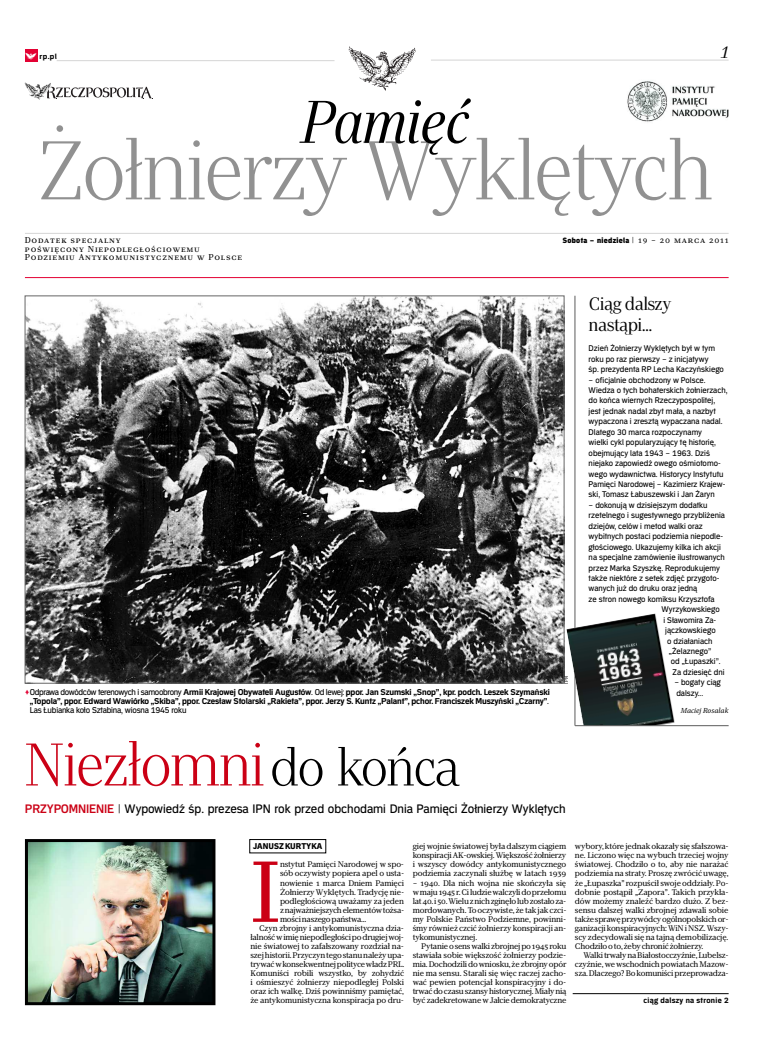
<style>
.page{position:relative;width:774px;height:1046px;background:#fff}
.page>*{position:absolute;margin:0;border:0;box-sizing:border-box;transform-origin:0 0}
.t1{font:86.2px "Erepublic Body Serif";color:#cb0015}
.t2{font:300 83px "Erepublic Serif Display";color:#919191}
.t3{font:300 60px "Erepublic Serif Display";color:#cb0015}
.t4{font:italic 60px "Erepublic Serif Display";color:#000}
.t5{font:18px/21px "Erepublic Serif Display";color:#000}
.t6{font:italic 17px "Erepublic Serif";color:#000}
.t7{font:13px "Erepublic Sans";letter-spacing:-.005em;color:#000}
.t8{font:700 9px/9.1px "Erepublic Sans";letter-spacing:-.01em;color:#000;text-align:justify}
.t9{font:800 8.8px "Erepublic Sans";color:#000}
.t10{font:8.7px/10.4px "Erepublic Sans";color:#000}
.t11{font:8.5px/8.5px "Erepublic Body Serif Caps";letter-spacing:.09em;color:#000}
.t12{font:700 8.2px "Erepublic Sans";letter-spacing:.035em;color:#000}
.t13{font:8.1px/9.1px "Erepublic Body Serif";letter-spacing:-.02em;color:#000;text-align:justify}
.t14{font:8px "Erepublic Sans Poster";letter-spacing:.04em;color:#000}
.t15{font:700 8px "Erepublic Sans";color:#000;scale:1.07 1}
.t16{font:italic 7.2px "Erepublic Body Serif";letter-spacing:-.01em;color:#000}
.t17{font:4.4px "Erepublic Slab";color:#000}
.s1{font-family:"Erepublic Body Serif Caps";font-weight:400;font-size:9px;color:#fff}
.s2{font-family:"Erepublic Body Serif Caps";font-size:8.5px}
.s3{color:#e30133}
.s4{font-weight:400}
.s5{font-size:52px;color:#000}
.s6{font-weight:600;color:#cb0015}
</style>
<div class="page">
<svg style="left:25px;top:82px;width:127px;height:18px"></svg>
<hr style="left:57px;top:60px;width:277px;height:1px;background:#d5d5d5">
<hr style="left:431px;top:60px;width:298px;height:1px;background:#d5d5d5">
<svg style="left:349px;top:46px;width:66px;height:45px"></svg>
<hr style="left:573px;top:993px;width:156px;height:1px;background:#000">
<div style="left:25px;top:50px;width:12px;height:12px;background:#e30133"></div>
<img style="left:627px;top:81px;width:102px;height:41px">
<hr style="left:25px;top:277px;width:704px;height:1px;background:#e30133">
<hr style="left:25px;top:233px;width:704px;height:1px;background:#d5d5d5">
<hr style="left:575px;top:296px;width:1px;height:430px;background:#5c5c5c">
<img style="left:29px;top:843px;width:182px;height:158px">
<div style="left:25px;top:839px;width:190px;height:166px;border:3px solid #000"></div>
<div style="left:249px;top:839px;width:77px;height:14px;border:1px solid #000"></div>
<img style="left:27px;top:298px;width:535px;height:383px">
<img style="left:566px;top:613px;width:109px;height:113px">
<hr style="left:575px;top:725px;width:154px;height:1px;background:#5c5c5c">
<p class="t15" style="left:26px;top:53px;width:31px"><span class="s1">◊</span> rp.pl</p>
<h3 class="t6" style="left:720px;top:47px;width:11px">1</h3>
<h3 class="t4" style="left:302px;top:101px;width:169px">Pamięć</h3>
<h2 class="t2" style="left:38px;top:141px;width:676px">Żołnierzy Wyklętych</h2>
<p class="t11" style="left:25px;top:236px;width:219px">Dodatek specjalny<br>poświęcony Niepodległościowemu<br>Podziemiu Antykomunistycznemu w Polsce</p>
<p class="t14" style="left:563px;top:238px;width:167px">Sobota – niedziela <span class="s2">| 19 – 20 marca 2011</span></p>
<p class="t8" style="left:30px;top:688px;width:522px;text-indent:-5px"><span class="s3">≥</span><span class="s4">Odprawa dowódców terenowych i samoobrony</span> Armii Krajowej Obywateli Augustów<span class="s4">. Od lewej:</span> ppor. Jan Szumski „Snop”, kpr. podch. Leszek Szymański „Topola”, ppor. Edward Wawiórko „Skiba”, ppor. Czesław Stolarski „Rakieta”, ppor. Jerzy S. Kuntz „Palant”, pchor. Franciszek Muszyński „Czarny”<span class="s4">.<br>Las Łubianka koło Sztabina, wiosna 1945 roku</span></p>
<h3 class="t3" style="left:25px;top:744px;width:436px">Niezłomni<span class="s5">do końca</span></h3>
<p class="t17" style="left:565px;top:683px;width:9px;rotate:-90deg">IPN</p>
<h3 class="t5" style="left:589px;top:295px;width:84px">Ciąg dalszy nastąpi...</h3>
<p class="t10" style="left:589px;top:344px;width:137px">Dzień Żołnierzy Wyklętych był w tym roku po raz pierwszy – z inicjatywy<br>śp. prezydenta RP Lecha Kaczyńskiego</p>
<p class="t10" style="left:589px;top:375px;width:140px">– oficjalnie obchodzony w Polsce.<br>Wiedza o tych bohaterskich żołnierzach, do końca wiernych Rzeczypospolitej, jest jednak nadal zbyt mała, a nazbyt wypaczona i zresztą wypaczana nadal.<br>Dlatego 30 marca rozpoczynamy<br>wielki cykl popularyzujący tę historię, obejmujący lata 1943 – 1963. Dziś niejako zapowiedź owego ośmiotomo&shy;wego wydawnictwa. Historycy Instytutu Pamięci Narodowej – Kazimierz Krajew&shy;ski, Tomasz Łabuszewski i Jan Żaryn</p>
<p class="t10" style="left:589px;top:500px;width:120px">– dokonują w dzisiejszym dodatku</p>
<p class="t10" style="left:589px;top:511px;width:138px">rzetelnego i sugestywnego przybliżenia</p>
<p class="t10" style="left:589px;top:521px;width:116px">dziejów, celów i metod walki oraz</p>
<p class="t10" style="left:589px;top:532px;width:136px">wybitnych postaci podziemia niepodle-</p>
<p class="t10" style="left:589px;top:542px;width:134px">głościowego. Ukazujemy kilka ich akcji</p>
<p class="t10" style="left:589px;top:553px;width:138px">na specjalne zamówienie ilustrowanych</p>
<p class="t10" style="left:589px;top:563px;width:133px">przez Marka Szyszkę. Reprodukujemy</p>
<p class="t10" style="left:589px;top:574px;width:132px">także niektóre z setek zdjęć przygoto-</p>
<p class="t10" style="left:589px;top:584px;width:110px">wanych już do druku oraz jedną</p>
<p class="t10" style="left:589px;top:594px;width:128px">ze stron nowego komiksu Krzysztofa</p>
<p class="t10" style="left:661px;top:605px;width:60px">Wyrzykowskiego</p>
<p class="t10" style="left:663px;top:615px;width:54px">i Sławomira Za-</p>
<p class="t10" style="left:665px;top:626px;width:52px">jączkowskiego</p>
<p class="t10" style="left:667px;top:636px;width:47px">o działaniach</p>
<p class="t10" style="left:669px;top:647px;width:44px">„Żelaznego”</p>
<p class="t10" style="left:671px;top:657px;width:51px">od „Łupaszki”.</p>
<p class="t10" style="left:673px;top:668px;width:53px">Za dziesięć dni</p>
<p class="t10" style="left:674px;top:678px;width:48px">– bogaty ciąg dalszy...</p>
<p class="t16" style="left:681px;top:708px;width:49px">Maciej Rosalak</p>
<h3 class="t7" style="left:25px;top:804px;width:542px"><span class="s6">PRZYPOMNIENIE</span> | Wypowiedź śp. prezesa IPN rok przed obchodami Dnia Pamięci Żołnierzy Wyklętych</h3>
<p class="t9" style="left:253px;top:843px;width:71px">JANUSZ KURTYKA</p>
<h1 class="t1" style="left:250px;top:862px;width:32px">I</h1>
<p class="t13" style="left:280px;top:861px;width:126px">nstytut Pamięci Narodowej w spo-</p>
<p class="t13" style="left:413px;top:843px;width:155px">giej wojnie światowej była dalszym ciągiem konspiracji AK-owskiej. Większość żołnierzy i wszyscy dowódcy antykomunistycznego podziemia zaczynali służbę w latach 1939</p>
<p class="t13" style="left:413px;top:879px;width:155px">– 1940. Dla nich wojna nie skończyła się wmaju1945 r. Ci ludzie walczyli doprzełomu lat40. i50. Wielu znich zginęło lub zostało za&shy;mordowanych. To oczywiste, że tak jak czci&shy;my Polskie Państwo Podziemne, powinni&shy;śmy również czcić żołnierzy konspiracji an&shy;tykomunistycznej.</p>
<p class="t13" style="left:413px;top:943px;width:155px;text-indent:9px">Pytanie o sens walki zbrojnej po 1945 roku stawiała sobie większość żołnierzy podzie&shy;mia. Dochodzili do wniosku, że zbrojny opór nie ma sensu. Starali się więc raczej zacho&shy;wać pewien potencjał konspiracyjny i do&shy;trwać doczasu szansy historycznej. Miały nią być zadekretowane w Jałcie demokratyczne</p>
<p class="t13" style="left:280px;top:870px;width:126px">sób oczywisty popiera apel o usta-</p>
<p class="t13" style="left:280px;top:879px;width:126px">nowienie 1 marca Dniem Pamięci</p>
<p class="t13" style="left:280px;top:888px;width:126px">Żołnierzy Wyklętych. Tradycję nie-</p>
<p class="t13" style="left:280px;top:897px;width:126px">podległościową uważamy za jeden</p>
<p class="t13" style="left:280px;top:906px;width:126px">znajważniejszych elementów tożsa-</p>
<p class="t13" style="left:280px;top:915px;width:88px">mości naszego państwa...</p>
<p class="t13" style="left:259px;top:924px;width:147px">Czyn zbrojny i antykomunistyczna dzia-</p>
<p class="t13" style="left:250px;top:933px;width:155px">łalność wimię niepodległości podrugiej woj-</p>
<p class="t13" style="left:250px;top:943px;width:155px">nie światowej to zafałszowany rozdział na-</p>
<p class="t13" style="left:250px;top:952px;width:155px">szej historii. Przyczyn tego stanu należy upa-</p>
<p class="t13" style="left:250px;top:961px;width:155px">trywać wkonsekwentnej polityce władz PRL.</p>
<p class="t13" style="left:250px;top:970px;width:155px">Komuniści robili wszystko, by zohydzić</p>
<p class="t13" style="left:250px;top:979px;width:155px">i ośmieszyć żołnierzy niepodległej Polski</p>
<p class="t13" style="left:250px;top:988px;width:155px">oraz ich walkę. Dziś powinniśmy pamiętać,</p>
<p class="t13" style="left:250px;top:997px;width:155px">że antykomunistyczna konspiracja po dru-</p>
<p class="t13" style="left:575px;top:843px;width:155px">wybory, które jednak okazały się sfałszowa&shy;ne. Liczono więc na wybuch trzeciej wojny światowej. Chodziło o to, aby nie narażać podziemia na straty. Proszę zwrócić uwagę, że „Łupaszka” rozpuścił swoje oddziały. Po&shy;dobnie postąpił „Zapora”. Takich przykła&shy;dów możemy znaleźć bardzo dużo. Z bez&shy;sensu dalszej walki zbrojnej zdawali sobie także sprawę przywódcy ogólnopolskich or&shy;ganizacji konspiracyjnych: WiN i NSZ. Wszy&shy;scy zdecydowali się na tajną demobilizację.<br>Chodziło o to, żeby chronić żołnierzy.</p>
<p class="t13" style="left:575px;top:952px;width:155px;text-indent:9px">Walki trwały na Białostocczyźnie, Lubelsz&shy;czyźnie, we wschodnich powiatach Mazow&shy;sza. Dlaczego? Bo komuniści przeprowadza-</p>
<p class="t12" style="left:643px;top:997px;width:87px">ciąg dalszy na stronie 2</p>
</div>
